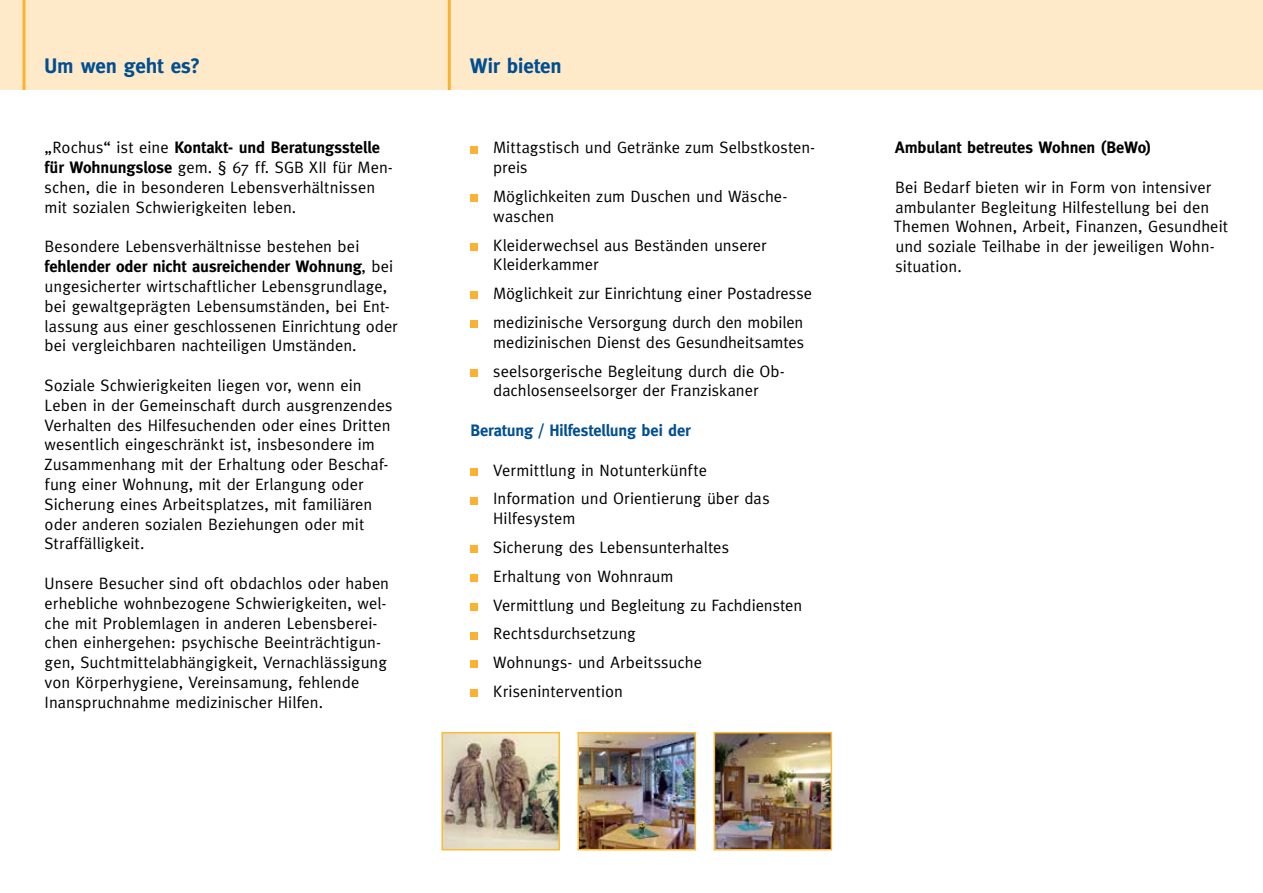
<style>
.page{position:relative;width:1263px;height:893px;background:#fff}
.page>*{position:absolute;margin:0;border:0;box-sizing:border-box;transform-origin:0 0}
.t1{font:700 21px "Meta";letter-spacing:-.01em;color:#004e91}
.t2{font:16.5px/19.8px "Meta";letter-spacing:.005em;color:#000}
.t3{font:700 16.5px "Meta";letter-spacing:-.005em;color:#000}
.t4{font:700 16.5px "Meta";letter-spacing:-.01em;color:#004e91}
.s1{font-weight:700}
</style>
<div class="page">
<div style="left:0;top:0;width:1263px;height:89px;background:#fee9c8"></div>
<hr style="left:23px;top:0;width:3px;height:89px;background:#f9b231">
<hr style="left:448px;top:0;width:3px;height:89px;background:#f9b231">
<div style="left:470px;top:146px;width:7px;height:7px;background:#f9b231"></div>
<div style="left:470px;top:194px;width:7px;height:8px;background:#f9b231"></div>
<div style="left:470px;top:243px;width:7px;height:8px;background:#f9b231"></div>
<div style="left:470px;top:292px;width:7px;height:7px;background:#f9b231"></div>
<div style="left:470px;top:320px;width:7px;height:8px;background:#f9b231"></div>
<div style="left:470px;top:369px;width:7px;height:8px;background:#f9b231"></div>
<div style="left:470px;top:468px;width:7px;height:8px;background:#f9b231"></div>
<div style="left:470px;top:497px;width:7px;height:7px;background:#f9b231"></div>
<div style="left:470px;top:545px;width:7px;height:8px;background:#f9b231"></div>
<div style="left:470px;top:574px;width:7px;height:8px;background:#f9b231"></div>
<div style="left:470px;top:603px;width:7px;height:8px;background:#f9b231"></div>
<div style="left:470px;top:632px;width:7px;height:7px;background:#f9b231"></div>
<div style="left:470px;top:661px;width:7px;height:7px;background:#f9b231"></div>
<div style="left:470px;top:689px;width:7px;height:8px;background:#f9b231"></div>
<img style="left:580px;top:735px;width:113px;height:112px">
<div style="left:577px;top:732px;width:119px;height:118px;border:2px solid #fabb39"></div>
<img style="left:717px;top:735px;width:112px;height:112px">
<div style="left:714px;top:732px;width:118px;height:118px;border:2px solid #fabb39"></div>
<img style="left:444px;top:735px;width:113px;height:112px">
<div style="left:441px;top:732px;width:119px;height:118px;border:2px solid #fabb39"></div>
<p class="t1" style="left:45px;top:53px;width:157px">Um wen geht es?</p>
<p class="t1" style="left:470px;top:53px;width:93px">Wir bieten</p>
<p class="t2" style="left:45px;top:138px;width:350px">„Rochus“ ist eine <span class="s1">Kontakt- und Beratungsstelle für Wohnungslose</span> gem. § 67 ff. SGB XII für Men&shy;schen, die in besonderen Lebensverhältnissen mit sozialen Schwierigkeiten leben.</p>
<p class="t2" style="left:45px;top:237px;width:354px">Besondere Lebensverhältnisse bestehen bei <span class="s1">fehlender oder nicht ausreichender Wohnung</span>, bei ungesicherter wirtschaftlicher Lebensgrundlage, bei gewaltgeprägten Lebensumständen, bei Ent&shy;lassung aus einer geschlossenen Einrichtung oder bei vergleichbaren nachteiligen Umständen.</p>
<p class="t2" style="left:45px;top:375px;width:349px">Soziale Schwierigkeiten liegen vor, wenn ein Leben in der Gemeinschaft durch ausgrenzendes Verhalten des Hilfesuchenden oder eines Dritten wesentlich eingeschränkt ist, insbesondere im Zusammenhang mit der Erhaltung oder Beschaf&shy;fung einer Wohnung, mit der Erlangung oder Sicherung eines Arbeitsplatzes, mit familiären oder anderen sozialen Beziehungen oder mit Straffälligkeit.</p>
<p class="t2" style="left:45px;top:573px;width:346px">Unsere Besucher sind oft obdachlos oder haben erhebliche wohnbezogene Schwierigkeiten, wel&shy;che mit Problemlagen in anderen Lebensberei&shy;chen einhergehen: psychische Beeinträchtigun&shy;gen, Suchtmittelabhängigkeit, Vernachlässigung von Körperhygiene, Vereinsamung, fehlende Inanspruchnahme medizinischer Hilfen.</p>
<p class="t2" style="left:493px;top:138px;width:323px">Mittagstisch und Getränke zum Selbstkosten&shy;preis</p>
<p class="t2" style="left:493px;top:186px;width:296px">Möglichkeiten zum Duschen und Wäsche&shy;waschen</p>
<p class="t2" style="left:493px;top:235px;width:275px">Kleiderwechsel aus Beständen unserer<br>Kleiderkammer</p>
<p class="t2" style="left:493px;top:279px;width:320px;line-height:28.8px">Möglichkeit zur Einrichtung einer Postadresse medizinische Versorgung durch den mobilen</p>
<p class="t2" style="left:493px;top:327px;width:313px;line-height:28.8px">medizinischen Dienst des Gesundheitsamtes seelsorgerische Begleitung durch die Ob-</p>
<p class="t2" style="left:493px;top:381px;width:267px">dachlosenseelsorger der Franziskaner</p>
<p class="t4" style="left:470px;top:421px;width:222px">Beratung / Hilfestellung bei der</p>
<p class="t2" style="left:493px;top:455px;width:278px;line-height:28.8px">Vermittlung in Notunterkünfte<br>Information und Orientierung über das</p>
<p class="t2" style="left:493px;top:504px;width:310px;line-height:28.8px">Hilfesystem<br>Sicherung des Lebensunterhaltes<br>Erhaltung von Wohnraum<br>Vermittlung und Begleitung zu Fachdiensten<br>Rechtsdurchsetzung<br>Wohnungs- und Arbeitssuche<br>Krisenintervention</p>
<p class="t3" style="left:895px;top:138px;width:257px">Ambulant betreutes Wohnen (BeWo)</p>
<p class="t2" style="left:894px;top:177px;width:336px">Bei Bedarf bieten wir in Form von intensiver ambulanter Begleitung Hilfestellung bei den Themen Wohnen, Arbeit, Finanzen, Gesundheit und soziale Teilhabe in der jeweiligen Wohn&shy;situation.</p>
</div>
